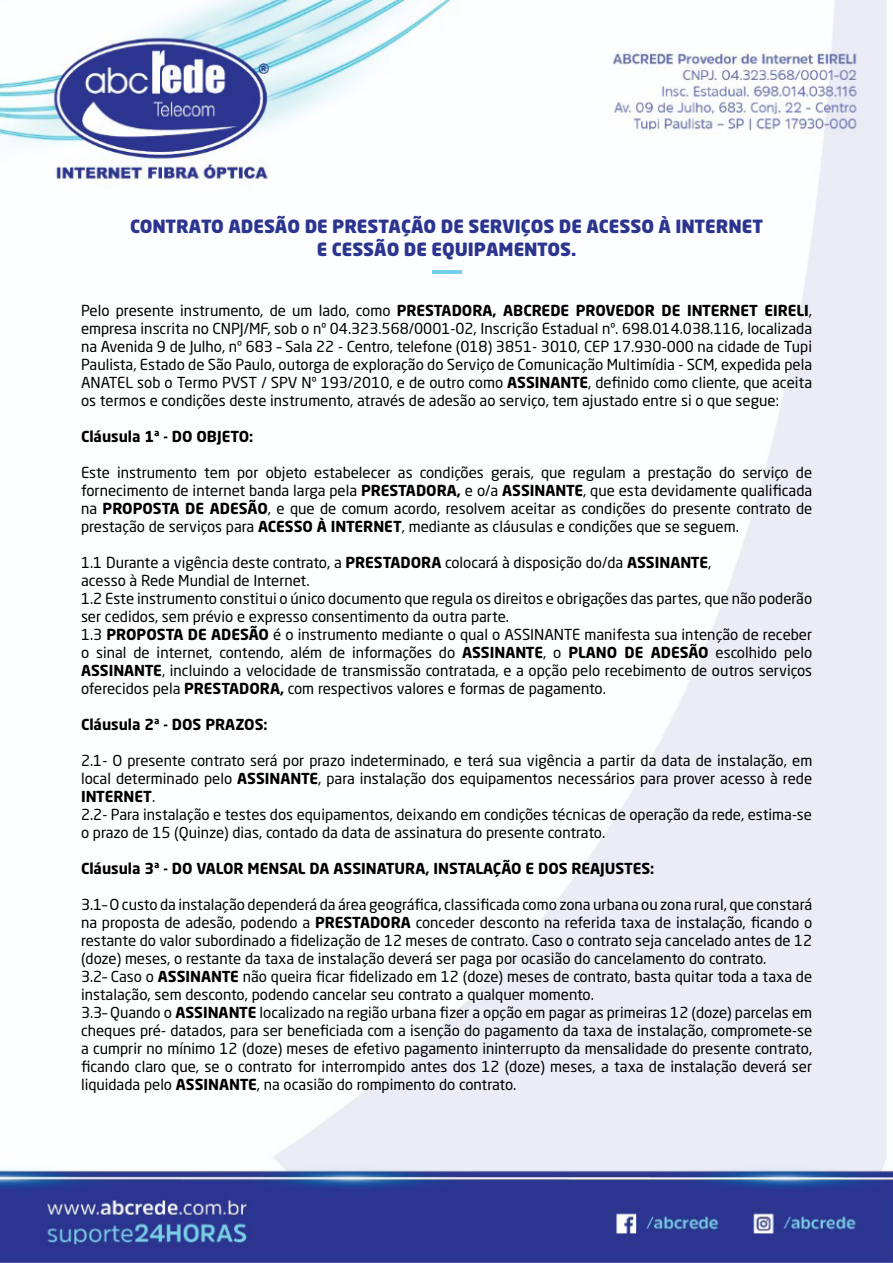
<style>
.page{position:relative;width:893px;height:1263px;background:#fff}
.page>*{position:absolute;margin:0;border:0;box-sizing:border-box;transform-origin:0 0}
.t1{font:900 18px/23.4px "Neo Sans Std";color:#2b348f;text-align:center}
.t2{font:15px/18px "Neo Sans Std";color:#000}
.t3{font:700 15px "Neo Sans Std";color:#000}
.s1{font-weight:700}
</style>
<div class="page">
<img style="left:0;top:0;width:893px;height:1263px">
<hr style="left:432px;top:270px;width:29px;height:4px;background:#74d0ed">
<p class="t1" style="left:130px;top:214px;width:635px">CONTRATO ADESÃO DE PRESTAÇÃO DE SERVIÇOS DE ACESSO À INTERNET<br>E CESSÃO DE EQUIPAMENTOS.</p>
<p class="t2" style="left:81px;top:301px;width:733px;text-align:justify">Pelo presente instrumento, de um lado, como <span class="s1">PRESTADORA, ABCREDE PROVEDOR DE INTERNET EIRELI</span>, empresa inscrita no CNPJ/MF, sob o nº 04.323.568/0001-02, Inscrição Estadual nº. 698.014.038.116, localizada na Avenida 9 de Julho, nº 683 – Sala 22 - Centro, telefone (018) 3851- 3010, CEP 17.930-000 na cidade de Tupi Paulista, Estado de São Paulo, outorga de exploração do Serviço de Comunicação Multimídia - SCM, expedida pela ANATEL sob o Termo PVST / SPV Nº 193/2010, e de outro como <span class="s1">ASSINANTE</span>, definido como cliente, que aceita os termos e condições deste instrumento, através de adesão ao serviço, tem ajustado entre si o que segue:</p>
<p class="t3" style="left:81px;top:426px;width:174px">Cláusula 1ª - DO OBJETO:</p>
<p class="t2" style="left:81px;top:463px;width:733px;text-align:justify">Este instrumento tem por objeto estabelecer as condições gerais, que regulam a prestação do serviço de fornecimento de internet banda larga pela <span class="s1">PRESTADORA,</span> e o/a <span class="s1">ASSINANTE</span>, que esta devidamente qualificada na <span class="s1">PROPOSTA DE ADESÃO</span>, e que de comum acordo, resolvem aceitar as condições do presente contrato de prestação de serviços para <span class="s1">ACESSO À INTERNET</span>, mediante as cláusulas e condições que se seguem.</p>
<p class="t2" style="left:81px;top:553px;width:733px">1.1 Durante a vigência deste contrato, a <span class="s1">PRESTADORA</span> colocará à disposição do/da <span class="s1">ASSINANTE</span>,<br>acesso à Rede Mundial de Internet.<br>1.2 Este instrumento constitui o único documento que regula os direitos e obrigações das partes, que não poderão ser cedidos, sem prévio e expresso consentimento da outra parte.<br>1.3 <span class="s1">PROPOSTA DE ADESÃO</span> é o instrumento mediante o qual o ASSINANTE manifesta sua intenção de receber o sinal de internet, contendo, além de informações do <span class="s1">ASSINANTE</span>, o <span class="s1">PLANO DE ADESÃO</span> escolhido pelo <span class="s1">ASSINANTE</span>, incluindo a velocidade de transmissão contratada, e a opção pelo recebimento de outros serviços oferecidos pela <span class="s1">PRESTADORA,</span> com respectivos valores e formas de pagamento.</p>
<p class="t3" style="left:81px;top:714px;width:188px">Cláusula 2ª - DOS PRAZOS:</p>
<p class="t2" style="left:81px;top:751px;width:733px">2.1- O presente contrato será por prazo indeterminado, e terá sua vigência a partir da data de instalação, em local determinado pelo <span class="s1">ASSINANTE</span>, para instalação dos equipamentos necessários para prover acesso à rede <span class="s1">INTERNET</span>.<br>2.2- Para instalação e testes dos equipamentos, deixando em condições técnicas de operação da rede, estima-se o prazo de 15 (Quinze) dias, contado da data de assinatura do presente contrato.</p>
<p class="t3" style="left:81px;top:858px;width:575px">Cláusula 3ª - DO VALOR MENSAL DA ASSINATURA, INSTALAÇÃO E DOS REAJUSTES:</p>
<p class="t2" style="left:81px;top:895px;width:733px">3.1– O custo da instalação dependerá da área geográfica, classificada como zona urbana ou zona rural, que constará na proposta de adesão, podendo a <span class="s1">PRESTADORA</span> conceder desconto na referida taxa de instalação, ficando o restante do valor subordinado a fidelização de 12 meses de contrato. Caso o contrato seja cancelado antes de 12 (doze) meses, o restante da taxa de instalação deverá ser paga por ocasião do cancelamento do contrato.<br>3.2– Caso o <span class="s1">ASSINANTE</span> não queira ficar fidelizado em 12 (doze) meses de contrato, basta quitar toda a taxa de instalação, sem desconto, podendo cancelar seu contrato a qualquer momento.<br>3.3– Quando o <span class="s1">ASSINANTE</span> localizado na região urbana fizer a opção em pagar as primeiras 12 (doze) parcelas em cheques pré- datados, para ser beneficiada com a isenção do pagamento da taxa de instalação, compromete-se a cumprir no mínimo 12 (doze) meses de efetivo pagamento ininterrupto da mensalidade do presente contrato, ficando claro que, se o contrato for interrompido antes dos 12 (doze) meses, a taxa de instalação deverá ser liquidada pelo <span class="s1">ASSINANTE</span>, na ocasião do rompimento do contrato.</p>
</div>
